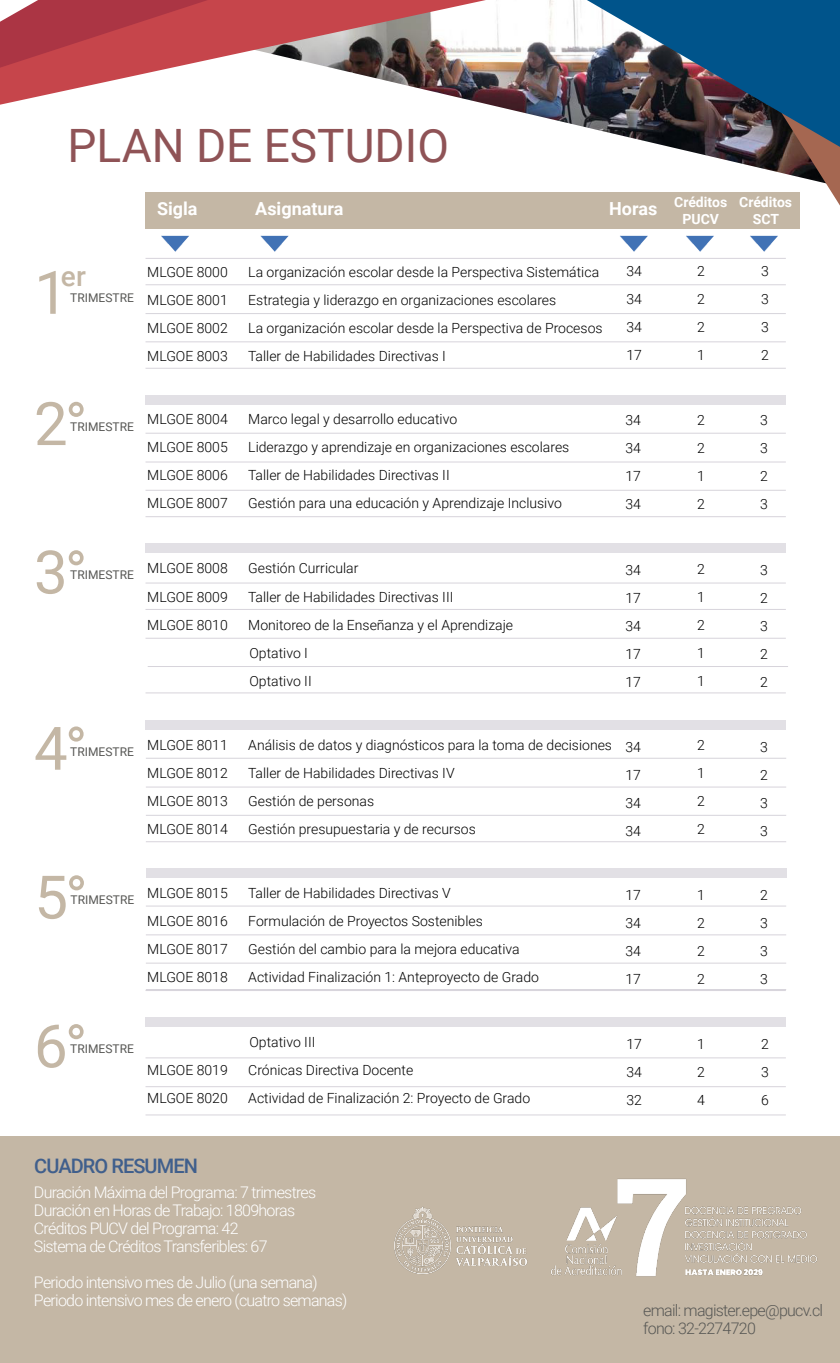
<style>
.page{position:relative;width:840px;height:1363px;background:#fff}
.page>*{position:absolute;margin:0;border:0;box-sizing:border-box;transform-origin:0 0}
.t1{font:60px "Roboto";color:#c4b7a5}
.t2{font:46px "Roboto";color:#8f5356}
.t3{font:500 28px "Roboto";color:#c4b7a5}
.t4{font:500 20px "Roboto";letter-spacing:-.045em;color:#405f8c}
.t5{font:700 18px "Roboto";color:#fff}
.t6{font:300 16px/18px "Roboto";letter-spacing:-.045em;color:#fff}
.t7{font:300 16px/18px "Roboto";letter-spacing:-.045em;color:#585855}
.t8{font:300 14px/28px "Roboto";color:#000;text-align:justify}
.t9{font:700 14px/16.8px "Roboto";color:#fff;text-align:center}
.t10{font:12px "Roboto";color:#585855}
</style>
<div class="page">
<svg style="left:0;top:0;width:467px;height:96px"></svg>
<img style="left:467px;top:0;width:372px;height:194px">
<div style="left:0;top:1136px;width:839px;height:227px;background:#c4b7a5"></div>
<div style="left:145px;top:192px;width:654px;height:36px;background:#c4b7a5"></div>
<svg style="left:161px;top:236px;width:28px;height:16px"></svg>
<svg style="left:260px;top:236px;width:28px;height:16px"></svg>
<svg style="left:620px;top:236px;width:27px;height:16px"></svg>
<img style="left:394px;top:1207px;width:134px;height:67px">
<svg style="left:750px;top:236px;width:27px;height:16px"></svg>
<svg style="left:686px;top:236px;width:27px;height:16px"></svg>
<img style="left:550px;top:1178px;width:268px;height:98px">
<hr style="left:145px;top:258px;width:640px;height:1px;background:#d7d4db">
<hr style="left:145px;top:284px;width:640px;height:1px;background:#d7d4db">
<hr style="left:145px;top:313px;width:640px;height:1px;background:#d7d4db">
<hr style="left:145px;top:341px;width:640px;height:1px;background:#d7d4db">
<hr style="left:145px;top:368px;width:640px;height:1px;background:#d7d4db">
<div style="left:145px;top:395px;width:640px;height:9px;background:#e2e0e5"></div>
<hr style="left:145px;top:582px;width:640px;height:1px;background:#d7d4db">
<hr style="left:145px;top:609px;width:640px;height:1px;background:#d7d4db">
<hr style="left:145px;top:638px;width:640px;height:1px;background:#d7d4db">
<hr style="left:148px;top:666px;width:639px;height:1px;background:#d7d4db">
<hr style="left:145px;top:692px;width:640px;height:1px;background:#d7d4db">
<div style="left:145px;top:720px;width:640px;height:9px;background:#e2e0e5"></div>
<hr style="left:145px;top:433px;width:640px;height:1px;background:#d7d4db">
<hr style="left:145px;top:461px;width:640px;height:1px;background:#d7d4db">
<hr style="left:145px;top:490px;width:640px;height:1px;background:#d7d4db">
<hr style="left:145px;top:516px;width:640px;height:1px;background:#d7d4db">
<div style="left:145px;top:544px;width:640px;height:9px;background:#e2e0e5"></div>
<hr style="left:146px;top:758px;width:639px;height:1px;background:#d7d4db">
<hr style="left:146px;top:786px;width:639px;height:1px;background:#d7d4db">
<hr style="left:146px;top:815px;width:639px;height:1px;background:#d7d4db">
<hr style="left:146px;top:841px;width:639px;height:1px;background:#d7d4db">
<hr style="left:146px;top:905px;width:639px;height:1px;background:#d7d4db">
<hr style="left:146px;top:934px;width:639px;height:1px;background:#d7d4db">
<hr style="left:146px;top:962px;width:639px;height:1px;background:#d7d4db">
<hr style="left:146px;top:989px;width:639px;height:1px;background:#d7d4db">
<div style="left:146px;top:869px;width:639px;height:9px;background:#e2e0e5"></div>
<hr style="left:145px;top:1057px;width:640px;height:1px;background:#d7d4db">
<hr style="left:145px;top:1086px;width:640px;height:1px;background:#d7d4db">
<hr style="left:145px;top:1114px;width:640px;height:1px;background:#d7d4db">
<hr style="left:145px;top:990px;width:640px;height:1px;background:#d7d4db">
<div style="left:145px;top:1017px;width:640px;height:10px;background:#e2e0e5"></div>
<h2 class="t2" style="left:67px;top:113px;width:383px">PLAN DE ESTUDIO</h2>
<p class="t5" style="left:157px;top:196px;width:42px">Sigla</p>
<p class="t5" style="left:255px;top:196px;width:90px">Asignatura</p>
<p class="t5" style="left:608px;top:196px;width:50px">Horas</p>
<h1 class="t1" style="left:34px;top:250px;width:35px">1</h1>
<h3 class="t3" style="left:61px;top:256px;width:26px">er</h3>
<p class="t10" style="left:70px;top:289px;width:65px">TRIMESTRE</p>
<p class="t8" style="left:147px;top:257px;width:82px">MLGOE 8000</p>
<p class="t8" style="left:248px;top:257px;width:352px">La organización escolar desde la Perspectiva Sistemática</p>
<p class="t8" style="left:147px;top:285px;width:82px">MLGOE 8001</p>
<p class="t8" style="left:248px;top:285px;width:309px">Estrategia y liderazgo en organizaciones escolares</p>
<p class="t8" style="left:147px;top:313px;width:82px">MLGOE 8002</p>
<p class="t8" style="left:248px;top:313px;width:355px">La organización escolar desde la Perspectiva de Procesos</p>
<p class="t8" style="left:147px;top:341px;width:82px">MLGOE 8003</p>
<p class="t8" style="left:248px;top:341px;width:199px">Taller de Habilidades Directivas I</p>
<p class="t8" style="left:626px;top:257px;width:17px">34<br>34<br>34<br>17</p>
<h1 class="t1" style="left:34px;top:382px;width:55px">2°</h1>
<p class="t10" style="left:70px;top:418px;width:65px">TRIMESTRE</p>
<p class="t8" style="left:147px;top:404px;width:82px">MLGOE 8004</p>
<p class="t8" style="left:248px;top:404px;width:210px">Marco legal y desarrollo educativo</p>
<p class="t8" style="left:147px;top:432px;width:82px">MLGOE 8005</p>
<p class="t8" style="left:248px;top:432px;width:322px">Liderazgo y aprendizaje en organizaciones escolares</p>
<p class="t8" style="left:147px;top:460px;width:82px">MLGOE 8006</p>
<p class="t8" style="left:248px;top:460px;width:203px">Taller de Habilidades Directivas II</p>
<p class="t8" style="left:147px;top:488px;width:82px">MLGOE 8007</p>
<p class="t8" style="left:248px;top:488px;width:315px">Gestión para una educación y Aprendizaje Inclusivo</p>
<p class="t8" style="left:625px;top:405px;width:17px">34<br>34<br>17<br>34</p>
<h1 class="t1" style="left:34px;top:530px;width:55px">3°</h1>
<p class="t10" style="left:70px;top:567px;width:65px">TRIMESTRE</p>
<p class="t8" style="left:147px;top:554px;width:82px">MLGOE 8008</p>
<p class="t8" style="left:248px;top:554px;width:112px">Gestión Curricular</p>
<p class="t8" style="left:147px;top:582px;width:82px">MLGOE 8009</p>
<p class="t8" style="left:248px;top:582px;width:207px">Taller de Habilidades Directivas III</p>
<p class="t8" style="left:147px;top:610px;width:82px">MLGOE 8010</p>
<p class="t8" style="left:248px;top:610px;width:266px;text-align:left">Monitoreo de la Enseñanza y el Aprendizaje<br>Optativo I<br>Optativo II</p>
<p class="t8" style="left:625px;top:556px;width:17px">34<br>17<br>34<br>17<br>17</p>
<h1 class="t1" style="left:34px;top:706px;width:55px">4°</h1>
<p class="t10" style="left:70px;top:743px;width:65px">TRIMESTRE</p>
<p class="t8" style="left:147px;top:731px;width:82px">MLGOE 8011</p>
<p class="t8" style="left:248px;top:731px;width:365px">Análisis de datos y diagnósticos para la toma de decisiones</p>
<p class="t8" style="left:147px;top:759px;width:82px">MLGOE 8012</p>
<p class="t8" style="left:248px;top:759px;width:208px">Taller de Habilidades Directivas IV</p>
<p class="t8" style="left:147px;top:787px;width:82px">MLGOE 8013</p>
<p class="t8" style="left:248px;top:787px;width:127px">Gestión de personas</p>
<p class="t8" style="left:147px;top:815px;width:82px">MLGOE 8014</p>
<p class="t8" style="left:248px;top:815px;width:229px">Gestión presupuestaria y de recursos</p>
<p class="t8" style="left:625px;top:732px;width:17px">34<br>17<br>34<br>34</p>
<h1 class="t1" style="left:34px;top:855px;width:55px">5°</h1>
<p class="t10" style="left:70px;top:892px;width:65px">TRIMESTRE</p>
<p class="t8" style="left:147px;top:879px;width:82px">MLGOE 8015</p>
<p class="t8" style="left:248px;top:879px;width:204px">Taller de Habilidades Directivas V</p>
<p class="t8" style="left:147px;top:907px;width:82px">MLGOE 8016</p>
<p class="t8" style="left:248px;top:907px;width:236px">Formulación de Proyectos Sostenibles</p>
<p class="t8" style="left:147px;top:935px;width:82px">MLGOE 8017</p>
<p class="t8" style="left:248px;top:935px;width:273px">Gestión del cambio para la mejora educativa</p>
<p class="t8" style="left:147px;top:963px;width:82px">MLGOE 8018</p>
<p class="t8" style="left:248px;top:963px;width:292px">Actividad Finalización 1: Anteproyecto de Grado</p>
<p class="t8" style="left:625px;top:881px;width:17px">17<br>34<br>34<br>17</p>
<h1 class="t1" style="left:34px;top:1004px;width:55px">6°</h1>
<p class="t10" style="left:70px;top:1040px;width:65px">TRIMESTRE</p>
<p class="t8" style="left:249px;top:1028px;width:67px">Optativo III</p>
<p class="t8" style="left:147px;top:1056px;width:82px">MLGOE 8019</p>
<p class="t8" style="left:248px;top:1056px;width:166px">Crónicas Directiva Docente</p>
<p class="t8" style="left:147px;top:1084px;width:82px">MLGOE 8020</p>
<p class="t8" style="left:248px;top:1084px;width:283px">Actividad de Finalización 2: Proyecto de Grado</p>
<p class="t8" style="left:626px;top:1030px;width:17px">17<br>34<br>32</p>
<p class="t9" style="left:673px;top:193px;width:54px">Créditos<br>PUCV</p>
<p class="t9" style="left:738px;top:193px;width:54px">Créditos<br>SCT</p>
<p class="t8" style="left:696px;top:257px;width:9px">2<br>2<br>2<br>1</p>
<p class="t8" style="left:760px;top:257px;width:9px">3<br>3<br>3<br>2</p>
<p class="t8" style="left:696px;top:405px;width:9px">2<br>2<br>1<br>2</p>
<p class="t8" style="left:759px;top:405px;width:9px">3<br>3<br>2<br>3</p>
<p class="t8" style="left:696px;top:555px;width:9px">2<br>1<br>2<br>1<br>1</p>
<p class="t8" style="left:696px;top:731px;width:9px">2<br>1<br>2<br>2</p>
<p class="t8" style="left:696px;top:881px;width:9px">1<br>2<br>2<br>2</p>
<p class="t8" style="left:696px;top:1030px;width:9px">1<br>2<br>4</p>
<p class="t8" style="left:759px;top:556px;width:9px">3<br>2<br>3<br>2<br>2</p>
<p class="t8" style="left:759px;top:732px;width:9px">3<br>2<br>3<br>3</p>
<p class="t8" style="left:759px;top:881px;width:9px">2<br>3<br>3<br>3</p>
<p class="t8" style="left:760px;top:1030px;width:9px">2<br>3<br>6</p>
<h3 class="t4" style="left:34px;top:1151px;width:165px">CUADRO RESUMEN</h3>
<p class="t6" style="left:34px;top:1183px;width:283px">Duración Máxima del Programa: 7 trimestres Duración en Horas de Trabajo: 1809horas Créditos PUCV del Programa: 42<br>Sistema de Créditos Transferibles: 67</p>
<p class="t6" style="left:34px;top:1273px;width:315px">Periodo intensivo mes de Julio (una semana)<br>Periodo intensivo mes de enero (cuatro semanas)</p>
<p class="t7" style="left:642px;top:1300px;width:181px">email: magister.epe@pucv.cl fono: 32-2274720</p>
</div>
